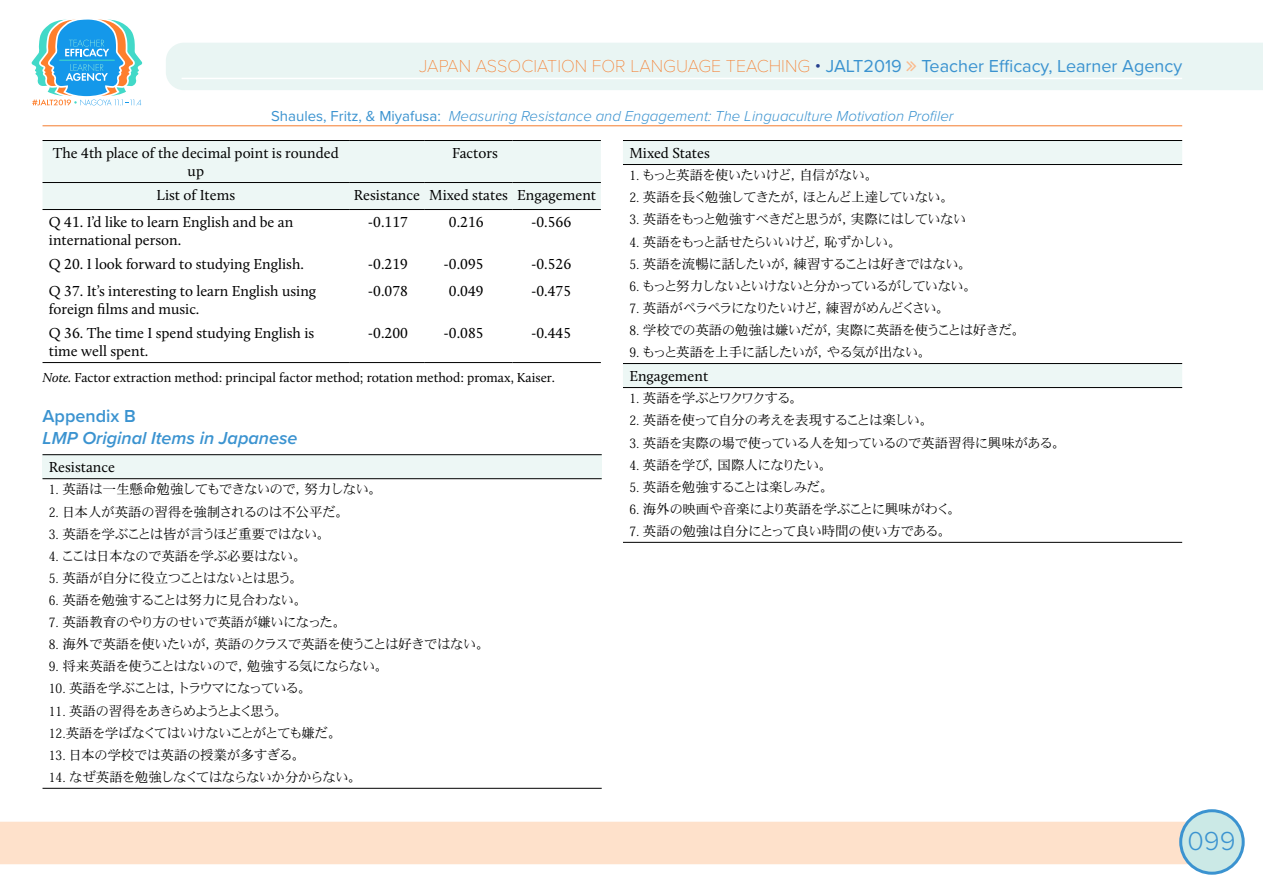
<style>
.page{position:relative;width:1263px;height:893px;background:#fff}
.page>*{position:absolute;margin:0;border:0;box-sizing:border-box;transform-origin:0 0}
.t1{font:300 27px "Proxima Nova";color:#3b93d0}
.t2{font:18px "Proxima Nova";color:#3b93d0}
.t3{font:italic 600 18px "Proxima Nova";color:#3b93d0}
.t4{font:600 18px "Proxima Nova";color:#3b93d0}
.t5{font:15px/18px "Calluna";color:#000}
.t6{font:italic 300 15px "Proxima Nova";color:#3b93d0}
.t7{font:13.5px/22px "Heisei Min Std W3";letter-spacing:-.06em;color:#000}
.t8{font:13.5px "Heisei Min Std W3";letter-spacing:-.04em;color:#000}
.t9{font:13.5px "Heisei Min Std W3";letter-spacing:-.08em;color:#000}
.t10{font:13.5px "Heisei Min Std W3";letter-spacing:-.035em;color:#000}
.t11{font:13.5px "Calluna";color:#000}
.t12{font:13.5px "Heisei Min Std W3";letter-spacing:-.03em;color:#000}
.t13{font:13.5px "Heisei Min Std W3";letter-spacing:-.09em;color:#000}
.t14{font:13.5px "Heisei Min Std W3";letter-spacing:-.02em;color:#000}
.t15{font:13.5px "Heisei Min Std W3";letter-spacing:-.11em;color:#000}
.s1{font-family:"Proxima Nova T";font-weight:100;color:#f57d2e}
.s2{font-weight:300;color:#25408f}
.s3{font-weight:400;font-style:normal}
.s4{font-style:italic}
</style>
<div class="page">
<div style="left:0;top:822px;width:1190px;height:42px;background:#fee1cb"></div>
<div style="left:1181px;top:811px;width:62px;height:62px;background:#cbe9e6;border-radius:50%"></div>
<div style="left:1179px;top:809px;width:66px;height:66px;border:3px solid #3b93d0;border-radius:50%"></div>
<svg style="left:31px;top:19px;width:112px;height:87px"></svg>
<div style="left:166px;top:43px;width:1097px;height:47px;background:#e9f5f3"></div>
<hr style="left:182px;top:78px;width:1000px;height:1px;background:#fff">
<hr style="left:43px;top:126px;width:1139px;height:1px;background:#f57d2e">
<div style="left:43px;top:141px;width:558px;height:68px;background:#edf7f5"></div>
<hr style="left:43px;top:182px;width:306px;height:1px;background:#000">
<hr style="left:349px;top:182px;width:76px;height:1px;background:#000">
<hr style="left:425px;top:182px;width:87px;height:1px;background:#000">
<hr style="left:512px;top:182px;width:89px;height:1px;background:#000">
<hr style="left:43px;top:140px;width:306px;height:1px;background:#000">
<hr style="left:349px;top:140px;width:76px;height:1px;background:#000">
<hr style="left:425px;top:140px;width:87px;height:1px;background:#000">
<hr style="left:512px;top:140px;width:89px;height:1px;background:#000">
<hr style="left:43px;top:209px;width:306px;height:1px;background:#000">
<hr style="left:349px;top:209px;width:76px;height:1px;background:#000">
<hr style="left:425px;top:209px;width:87px;height:1px;background:#000">
<hr style="left:512px;top:209px;width:89px;height:1px;background:#000">
<hr style="left:43px;top:362px;width:306px;height:1px;background:#000">
<hr style="left:349px;top:362px;width:76px;height:1px;background:#000">
<hr style="left:425px;top:362px;width:87px;height:1px;background:#000">
<hr style="left:512px;top:362px;width:89px;height:1px;background:#000">
<div style="left:43px;top:455px;width:559px;height:24px;background:#edf7f5"></div>
<hr style="left:43px;top:454px;width:559px;height:1px;background:#000">
<hr style="left:43px;top:478px;width:559px;height:1px;background:#000">
<hr style="left:43px;top:788px;width:559px;height:1px;background:#000">
<svg style="left:623px;top:141px;width:559px;height:246px"></svg>
<hr style="left:623px;top:363px;width:559px;height:1px;background:#000">
<hr style="left:623px;top:387px;width:559px;height:1px;background:#000">
<hr style="left:623px;top:542px;width:559px;height:1px;background:#000">
<hr style="left:623px;top:164px;width:559px;height:1px;background:#000">
<hr style="left:623px;top:140px;width:559px;height:1px;background:#000">
<svg style="left:907px;top:61px;width:9px;height:10px"></svg>
<p class="t2" style="left:419px;top:52px;width:764px"><span class="s1">JAPAN ASSOCIATION FOR LANGUAGE TEACHING</span> <span class="s2">•</span> JALT2019 Teacher Efficacy, Learner Agency</p>
<p class="t6" style="left:271px;top:105px;width:684px"><span class="s3">Shaules, Fritz, &amp; Miyafusa:</span> Measuring Resistance and Engagement: The Linguaculture Motivation Profiler</p>
<p class="t5" style="left:53px;top:144px;width:287px;text-align:center">The 4th place of the decimal point is rounded up</p>
<p class="t5" style="left:452px;top:144px;width:47px">Factors</p>
<p class="t5" style="left:157px;top:186px;width:80px">List of Items</p>
<p class="t5" style="left:354px;top:186px;width:244px">Resistance Mixed states Engagement</p>
<p class="t5" style="left:49px;top:213px;width:246px">Q 41. I’d like to learn English and be an international person.</p>
<p class="t5" style="left:368px;top:213px;width:42px">-0.117</p>
<p class="t5" style="left:449px;top:213px;width:36px">0.216</p>
<p class="t5" style="left:531px;top:213px;width:42px">-0.566</p>
<p class="t5" style="left:49px;top:255px;width:257px">Q 20. I look forward to studying English.</p>
<p class="t5" style="left:368px;top:255px;width:42px">-0.219</p>
<p class="t5" style="left:443px;top:255px;width:42px">-0.095</p>
<p class="t5" style="left:531px;top:255px;width:42px">-0.526</p>
<p class="t5" style="left:49px;top:282px;width:269px">Q 37. It’s interesting to learn English using foreign films and music.</p>
<p class="t5" style="left:368px;top:282px;width:42px">-0.078</p>
<p class="t5" style="left:449px;top:282px;width:36px">0.049</p>
<p class="t5" style="left:531px;top:282px;width:42px">-0.475</p>
<p class="t5" style="left:49px;top:324px;width:267px">Q 36. The time I spend studying English is time well spent.</p>
<p class="t5" style="left:368px;top:324px;width:42px">-0.200</p>
<p class="t5" style="left:443px;top:324px;width:42px">-0.085</p>
<p class="t5" style="left:531px;top:324px;width:42px">-0.445</p>
<p class="t11" style="left:43px;top:369px;width:514px"><span class="s4">Note.</span> Factor extraction method: principal factor method; rotation method: promax, Kaiser.</p>
<p class="t4" style="left:43px;top:403px;width:95px">Appendix B</p>
<p class="t3" style="left:43px;top:425px;width:257px">LMP Original Items in Japanese</p>
<p class="t5" style="left:49px;top:458px;width:68px">Resistance</p>
<p class="t7" style="left:49px;top:478px;width:335px">1. 英語は一生懸命勉強してもできないので，努力しない。</p>
<p class="t10" style="left:49px;top:503px;width:302px">2. 日本人が英語の習得を強制されるのは不公平だ。</p>
<p class="t12" style="left:49px;top:525px;width:283px">3. 英語を学ぶことは皆が言うほど重要ではない。</p>
<p class="t8" style="left:49px;top:547px;width:259px">4. ここは日本なので英語を学ぶ必要はない。</p>
<p class="t8" style="left:49px;top:569px;width:256px">5. 英語が自分に役立つことはないとは思う。</p>
<p class="t12" style="left:49px;top:591px;width:260px">6. 英語を勉強することは努力に見合わない。</p>
<p class="t8" style="left:49px;top:614px;width:299px">7. 英語教育のやり方のせいで英語が嫌いになった。</p>
<p class="t7" style="left:49px;top:633px;width:442px">8. 海外で英語を使いたいが，英語のクラスで英語を使うことは好きではない。</p>
<p class="t7" style="left:49px;top:655px;width:341px">9. 将来英語を使うことはないので，勉強する気にならない。</p>
<p class="t9" style="left:49px;top:680px;width:264px">10. 英語を学ぶことは，トラウマになっている。</p>
<p class="t7" style="left:49px;top:699px;width:294px">11. 英語の習得をあきらめようとよく思う。<br>12.英語を学ばなくてはいけないことがとても嫌だ。</p>
<p class="t14" style="left:49px;top:746px;width:258px">13. 日本の学校では英語の授業が多すぎる。</p>
<p class="t7" style="left:49px;top:766px;width:314px">14. なぜ英語を勉強しなくてはならないか分からない。</p>
<p class="t5" style="left:629px;top:144px;width:82px">Mixed States</p>
<p class="t7" style="left:629px;top:164px;width:250px">1. もっと英語を使いたいけど，自信がない。</p>
<p class="t9" style="left:629px;top:189px;width:326px">2. 英語を長く勉強してきたが，ほとんど上達していない。</p>
<p class="t7" style="left:629px;top:208px;width:338px">3. 英語をもっと勉強すべきだと思うが，実際にはしていない</p>
<p class="t9" style="left:629px;top:233px;width:274px">4. 英語をもっと話せたらいいけど，恥ずかしい。</p>
<p class="t7" style="left:629px;top:253px;width:344px">5. 英語を流暢に話したいが，練習することは好きではない。</p>
<p class="t9" style="left:629px;top:277px;width:349px">6. もっと努力しないといけないと分かっているがしていない。</p>
<p class="t13" style="left:629px;top:299px;width:322px">7. 英語がペラペラになりたいけど，練習がめんどくさい。</p>
<p class="t10" style="left:629px;top:321px;width:397px">8. 学校での英語の勉強は嫌いだが，実際に英語を使うことは好きだ。</p>
<p class="t7" style="left:629px;top:341px;width:303px">9. もっと英語を上手に話したいが，やる気が出ない。</p>
<p class="t5" style="left:629px;top:367px;width:80px">Engagement</p>
<p class="t15" style="left:629px;top:390px;width:175px">1. 英語を学ぶとワクワクする。</p>
<p class="t7" style="left:629px;top:409px;width:305px">2. 英語を使って自分の考えを表現することは楽しい。</p>
<p class="t8" style="left:629px;top:434px;width:438px">3. 英語を実際の場で使っている人を知っているので英語習得に興味がある。</p>
<p class="t8" style="left:629px;top:456px;width:205px">4. 英語を学び，国際人になりたい。</p>
<p class="t7" style="left:629px;top:476px;width:206px">5. 英語を勉強することは楽しみだ。</p>
<p class="t12" style="left:629px;top:500px;width:333px">6. 海外の映画や音楽により英語を学ぶことに興味がわく。</p>
<p class="t10" style="left:629px;top:522px;width:323px">7. 英語の勉強は自分にとって良い時間の使い方である。</p>
<h1 class="t1" style="left:1187px;top:820px;width:49px">099</h1>
</div>
